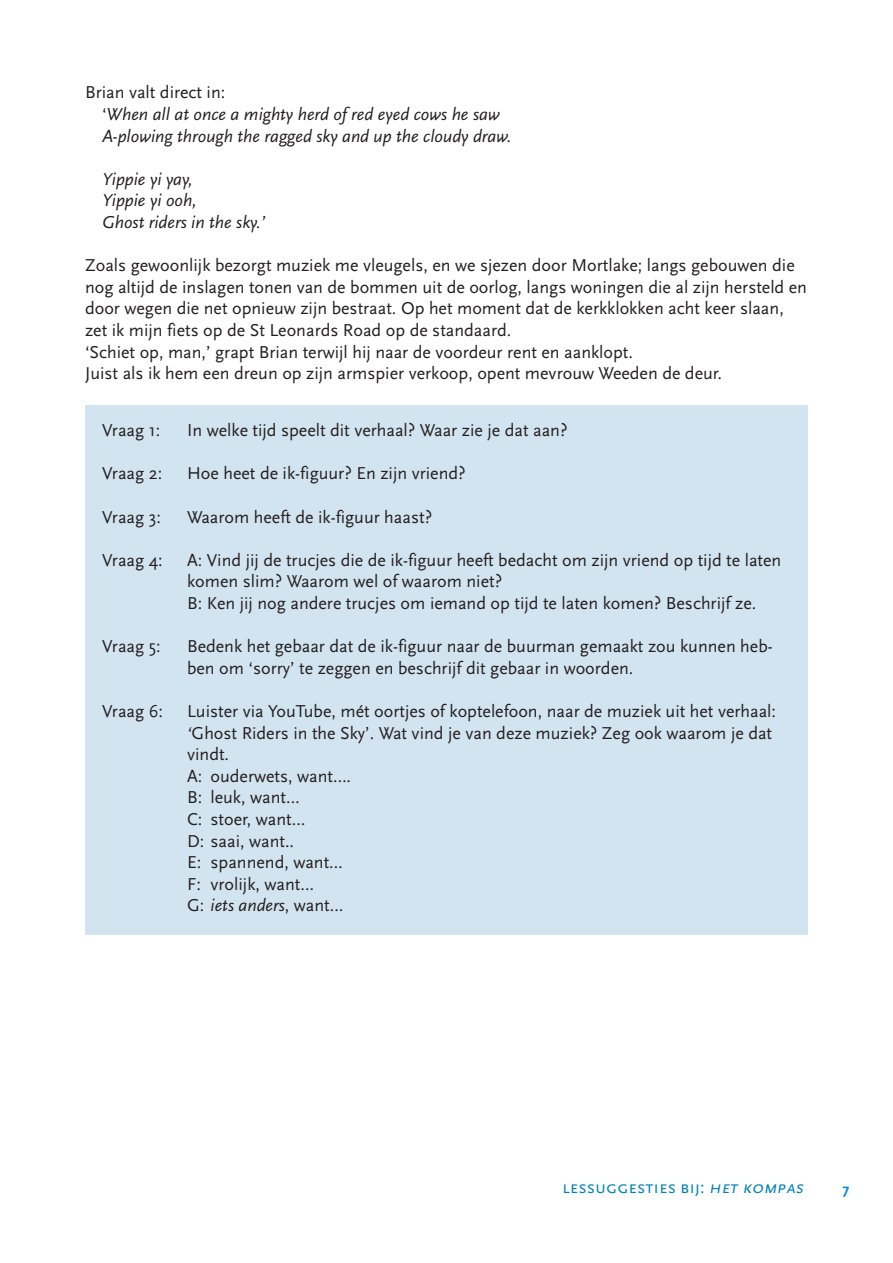
<style>
.page{position:relative;width:893px;height:1263px;background:#fff}
.page>*{position:absolute;margin:0;border:0;box-sizing:border-box;transform-origin:0 0}
.t1{font:18px/21.6px "Scala Sans";color:#231f20}
.t2{font:italic 18px/21.6px "Scala Sans";color:#231f20}
.t3{font:18px "Scala Sans Caps";color:#0082b8}
.t4{font:700 15px "Scala Sans";color:#008cd2}
.s1{font-style:normal}
.s2{font-style:italic}
</style>
<div class="page">
<div style="left:85px;top:405px;width:723px;height:530px;background:#d3e4f1"></div>
<p class="t2" style="left:102px;top:81px;width:411px;text-indent:-17px"><span class="s1">Brian valt direct in:<br>‘</span>When all at once a mighty herd of red eyed cows he saw<br>A-plowing through the ragged sky and up the cloudy draw.</p>
<p class="t2" style="left:102px;top:168px;width:165px">Yippie yi yay,<br>Yippie yi ooh,<br>Ghost riders in the sky.’</p>
<p class="t1" style="left:85px;top:254px;width:723px">Zoals gewoonlijk bezorgt muziek me vleugels, en we sjezen door Mortlake; langs gebouwen die nog altijd de inslagen tonen van de bommen uit de oorlog, langs woningen die al zijn hersteld en door wegen die net opnieuw zijn bestraat. Op het moment dat de kerkklokken acht keer slaan, zet ik mijn fiets op de St Leonards Road op de standaard.<br>‘Schiet op, man,’ grapt Brian terwijl hij naar de voordeur rent en aanklopt.<br>Juist als ik hem een dreun op zijn armspier verkoop, opent mevrouw Weeden de deur.</p>
<p class="t1" style="left:102px;top:419px;width:60px">Vraag 1:</p>
<p class="t1" style="left:187px;top:419px;width:382px">In welke tijd speelt dit verhaal? Waar zie je dat aan?</p>
<p class="t1" style="left:102px;top:462px;width:62px">Vraag 2:</p>
<p class="t1" style="left:187px;top:462px;width:280px">Hoe heet de ik-figuur? En zijn vriend?</p>
<p class="t1" style="left:102px;top:506px;width:60px">Vraag 3:</p>
<p class="t1" style="left:187px;top:506px;width:247px">Waarom heeft de ik-figuur haast?</p>
<p class="t1" style="left:102px;top:549px;width:62px">Vraag 4:</p>
<p class="t1" style="left:187px;top:549px;width:596px">A: Vind jij de trucjes die de ik-figuur heeft bedacht om zijn vriend op tijd te laten komen slim? Waarom wel of waarom niet?<br>B: Ken jij nog andere trucjes om iemand op tijd te laten komen? Beschrijf ze.</p>
<p class="t1" style="left:102px;top:635px;width:60px">Vraag 5:</p>
<p class="t1" style="left:187px;top:635px;width:587px">Bedenk het gebaar dat de ik-figuur naar de buurman gemaakt zou kunnen heb&shy;ben om ‘sorry’ te zeggen en beschrijf dit gebaar in woorden.</p>
<p class="t1" style="left:102px;top:700px;width:63px">Vraag 6:</p>
<p class="t1" style="left:187px;top:700px;width:590px">Luister via YouTube, mét oortjes of koptelefoon, naar de muziek uit het verhaal: <span class="s2">‘</span>Ghost Riders in the Sky’. Wat vind je van deze muziek? Zeg ook waarom je dat vindt.<br>A: ouderwets, want….<br>B: leuk, want…<br>C: stoer, want…<br>D: saai, want..<br>E: spannend, want…<br>F: vrolijk, want…<br>G: <span class="s2">iets anders</span>, want…</p>
<p class="t3" style="left:562px;top:1176px;width:244px">lessuggesties bij: <span class="s2">het kompas</span></p>
<p class="t4" style="left:842px;top:1179px;width:8px">7</p>
</div>
